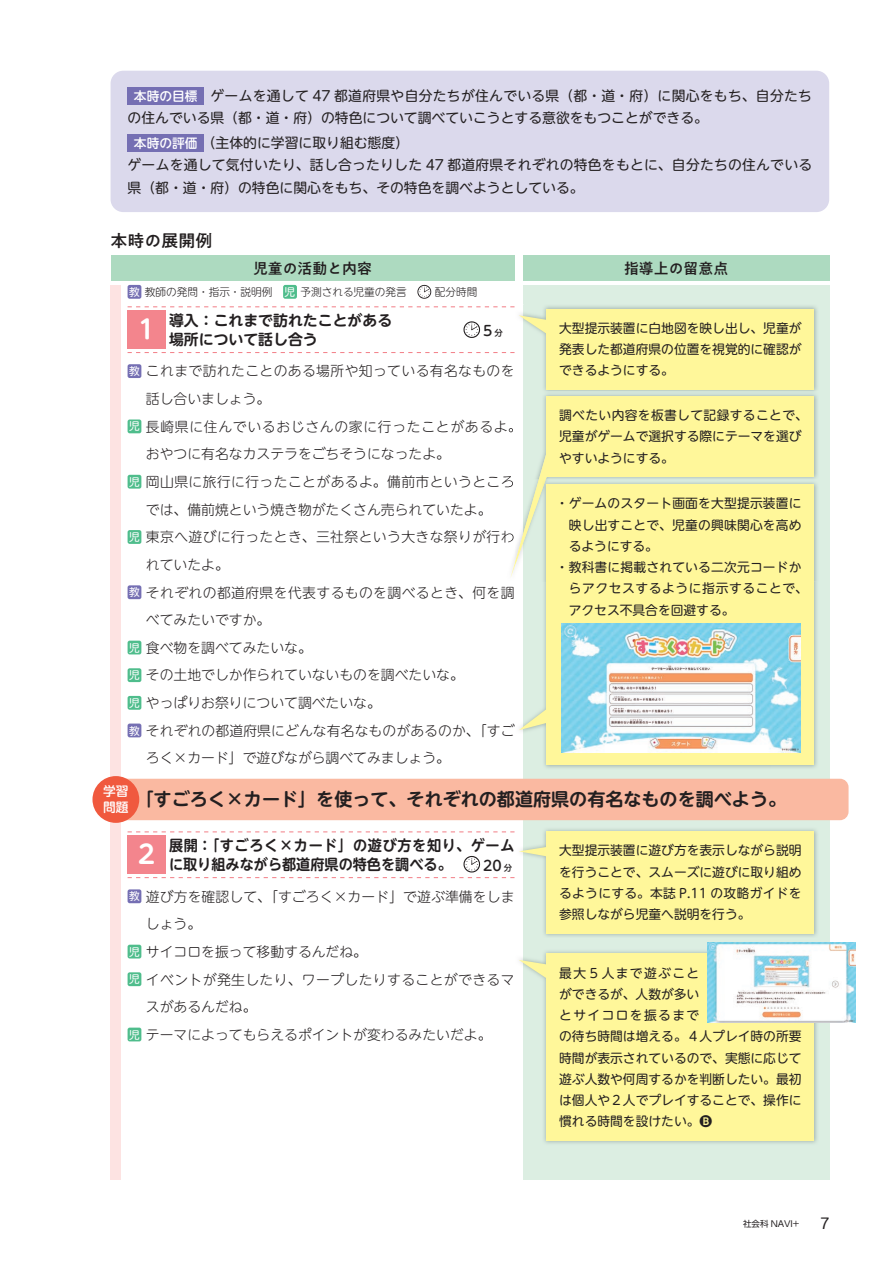
<style>
.page{position:relative;width:893px;height:1263px;background:#fff}
.page>*{position:absolute;margin:0;border:0;box-sizing:border-box;transform-origin:0 0}
.t1{font:700 25.5px "UD Shin M Go Pr 6 N De";color:#fff}
.t2{font:700 18px "UD Shin M Go Pr 6 N De";color:#231f20}
.t3{font:500 16.95px "PA1 Gothic Std N";color:#231f20}
.t4{font:700 14.85px/19.2px "UD Shin M Go Pr 6 N De";color:#231f20;scale:.95 1}
.t5{font:700 14.85px/19.2px "UD Shin M Go Pr 6 N De";color:#231f20}
.t6{font:500 14.85px "PA1 Gothic Std N";color:#231f20}
.t7{font:500 14.1px "UD Shin M Go Pr 6 N";color:#231f20}
.t8{font:300 13.8px "UD Shin M Go Pr 6 N";letter-spacing:.005em;color:#231f20}
.t9{font:13.8px/21.8px "UD Shin M Go Pr 6 N";letter-spacing:.015em;color:#231f20}
.t10{font:300 13.8px "UD Shin M Go Pr 6 N";letter-spacing:.03em;color:#231f20}
.t11{font:300 13.8px "UD Shin M Go Pr 6 N";letter-spacing:.025em;color:#231f20}
.t12{font:300 13.8px "UD Shin M Go Pr 6 N";letter-spacing:.05em;color:#231f20}
.t13{font:13.8px "Ntoday Std Regular KL";color:#231f20}
.t14{font:12.75px/21.3px "UD Shin M Go Pr 6 N";color:#231f20;text-align:justify}
.t15{font:12.75px "UD Shin M Go Pr 6 N";letter-spacing:.045em;color:#231f20}
.t16{font:500 12.75px/15.9px "UD Shin M Go Pr 6 N";color:#fff}
.t17{font:300 10.65px "UD Shin M Go Pr 6 N";color:#231f20}
.t18{font:8.55px "UD Shin Go Pr 6 N";color:#231f20}
.s1{font-weight:500;font-size:12.75px;color:#fff}
.s2{font-weight:400;color:#fff}
.s3{font-size:8.4px}
.s4{font-weight:400;font-size:10.65px;color:#fff}
.s5{font-family:"UD Shin Go Pr 6 N De";font-weight:700}
</style>
<div class="page">
<div style="left:111px;top:285px;width:10px;height:894px;background:#fde3e2"></div>
<div style="left:523px;top:285px;width:306px;height:894px;background:#dceee2"></div>
<div style="left:128px;top:364px;width:13px;height:14px;background:#756fb3;border-radius:2px"></div>
<div style="left:128px;top:419px;width:13px;height:14px;background:#4fbd8c;border-radius:2px"></div>
<div style="left:128px;top:475px;width:13px;height:14px;background:#4fbd8c;border-radius:2px"></div>
<div style="left:128px;top:530px;width:13px;height:14px;background:#4fbd8c;border-radius:2px"></div>
<div style="left:128px;top:585px;width:13px;height:14px;background:#756fb3;border-radius:2px"></div>
<div style="left:128px;top:641px;width:13px;height:13px;background:#4fbd8c;border-radius:2px"></div>
<div style="left:128px;top:668px;width:13px;height:14px;background:#4fbd8c;border-radius:2px"></div>
<div style="left:128px;top:696px;width:13px;height:14px;background:#4fbd8c;border-radius:2px"></div>
<div style="left:128px;top:723px;width:13px;height:14px;background:#756fb3;border-radius:2px"></div>
<div style="left:128px;top:889px;width:13px;height:14px;background:#756fb3;border-radius:2px"></div>
<div style="left:128px;top:945px;width:13px;height:13px;background:#4fbd8c;border-radius:2px"></div>
<div style="left:128px;top:972px;width:13px;height:14px;background:#4fbd8c;border-radius:2px"></div>
<div style="left:128px;top:1027px;width:13px;height:14px;background:#4fbd8c;border-radius:2px"></div>
<img style="left:523px;top:306px;width:294px;height:276px">
<svg style="left:519px;top:315px;width:27px;height:28px"></svg>
<div style="left:546px;top:309px;width:268px;height:81px;background:#fff79a"></div>
<img style="left:506px;top:428px;width:7px;height:5px">
<img style="left:523px;top:391px;width:294px;height:3px">
<svg style="left:506px;top:434px;width:46px;height:145px"></svg>
<div style="left:546px;top:396px;width:268px;height:81px;background:#fff79a"></div>
<img style="left:519px;top:582px;width:250px;height:186px">
<img style="left:769px;top:479px;width:48px;height:289px">
<img style="left:515px;top:565px;width:8px;height:14px">
<img style="left:515px;top:479px;width:31px;height:86px">
<svg style="left:519px;top:698px;width:27px;height:32px"></svg>
<div style="left:546px;top:484px;width:268px;height:281px;background:#fff79a"></div>
<div style="left:111px;top:71px;width:718px;height:141px;background:#dbd9ec;border-radius:13px"></div>
<div style="left:128px;top:88px;width:76px;height:17px;background:#756fb3"></div>
<div style="left:128px;top:134px;width:76px;height:17px;background:#756fb3"></div>
<div style="left:523px;top:255px;width:306px;height:26px;background:#addac0"></div>
<div style="left:111px;top:255px;width:403px;height:26px;background:#addac0"></div>
<div style="left:128px;top:310px;width:38px;height:39px;background:#f3858d"></div>
<div style="left:128px;top:836px;width:38px;height:38px;background:#f3858d"></div>
<div style="left:111px;top:779px;width:737px;height:41px;background:#fab9a1;border-radius:9px"></div>
<svg style="left:463px;top:321px;width:17px;height:17px"></svg>
<div style="left:128px;top:285px;width:13px;height:14px;background:#756fb3;border-radius:2px"></div>
<div style="left:283px;top:285px;width:14px;height:14px;background:#4fbd8c;border-radius:2px"></div>
<svg style="left:417px;top:285px;width:14px;height:14px"></svg>
<svg style="left:128px;top:352px;width:386px;height:1px"></svg>
<svg style="left:128px;top:306px;width:386px;height:1px"></svg>
<svg style="left:128px;top:831px;width:386px;height:1px"></svg>
<div style="left:92px;top:776px;width:47px;height:47px;background:#f0593e;border-radius:50%"></div>
<img style="left:562px;top:623px;width:238px;height:130px">
<img style="left:520px;top:949px;width:299px;height:195px">
<svg style="left:519px;top:960px;width:27px;height:28px"></svg>
<div style="left:546px;top:953px;width:268px;height:187px;background:#fff79a"></div>
<img style="left:708px;top:942px;width:147px;height:80px">
<img style="left:543px;top:829px;width:274px;height:108px">
<svg style="left:128px;top:845px;width:418px;height:33px"></svg>
<div style="left:546px;top:831px;width:268px;height:102px;background:#fff79a"></div>
<p class="t9" style="left:128px;top:85px;width:686px;text-indent:6px"><span class="s1">本時の目標</span> ゲームを通して 47 都道府県や自分たちが住んでいる県（都・道・府）に関心をもち、自分たちの住んでいる県（都・道・府）の特色について調べていこうとする意欲をもつことができる。</p>
<p class="t9" style="left:128px;top:131px;width:686px;text-indent:6px"><span class="s1">本時の評価</span> （主体的に学習に取り組む態度）<br>ゲームを通して気付いたり、話し合ったりした 47 都道府県それぞれの特色をもとに、自分たちの住んでいる</p>
<p class="t9" style="left:128px;top:176px;width:458px">県（都・道・府）の特色に関心をもち、その特色を調べようとしている。</p>
<h3 class="t3" style="left:111px;top:230px;width:104px">本時の展開例</h3>
<p class="t6" style="left:253px;top:259px;width:121px">児童の活動と内容</p>
<p class="t6" style="left:624px;top:259px;width:106px">指導上の留意点</p>
<p class="t17" style="left:129px;top:283px;width:290px"><span class="s2">教</span> 教師の発問・指示・説明例　<span class="s2">児</span> 予測される児童の発言　</p>
<p class="t17" style="left:435px;top:283px;width:44px">配分時間</p>
<h1 class="t1" style="left:134px;top:308px;width:27px">１</h1>
<p class="t5" style="left:169px;top:310px;width:225px">導入：これまで訪れたことがある場所について話し合う</p>
<p class="t7" style="left:483px;top:319px;width:21px">5<span class="s3">分</span></p>
<p class="t11" style="left:129px;top:360px;width:387px"><span class="s4">教</span> これまで訪れたことのある場所や知っている有名なものを</p>
<p class="t8" style="left:146px;top:388px;width:126px">話し合いましょう。</p>
<p class="t12" style="left:129px;top:415px;width:394px"><span class="s4">児</span> 長崎県に住んでいるおじさんの家に行ったことがあるよ。</p>
<p class="t8" style="left:146px;top:443px;width:306px">おやつに有名なカステラをごちそうになったよ。</p>
<p class="t10" style="left:129px;top:470px;width:387px"><span class="s4">児</span> 岡山県に旅行に行ったことがあるよ。備前市というところ</p>
<p class="t8" style="left:146px;top:498px;width:347px">では、備前焼という焼き物がたくさん売られていたよ。</p>
<p class="t10" style="left:129px;top:526px;width:387px"><span class="s4">児</span> 東京へ遊びに行ったとき、三社祭という大きな祭りが行わ</p>
<p class="t8" style="left:146px;top:553px;width:84px">れていたよ。</p>
<p class="t10" style="left:129px;top:581px;width:387px"><span class="s4">教</span> それぞれの都道府県を代表するものを調べるとき、何を調</p>
<p class="t8" style="left:146px;top:609px;width:126px">べてみたいですか。</p>
<p class="t8" style="left:129px;top:636px;width:184px"><span class="s4">児</span> 食べ物を調べてみたいな。</p>
<p class="t8" style="left:129px;top:664px;width:336px"><span class="s4">児</span> その土地でしか作られていないものを調べたいな。</p>
<p class="t8" style="left:129px;top:692px;width:253px"><span class="s4">児</span> やっぱりお祭りについて調べたいな。</p>
<p class="t8" style="left:129px;top:719px;width:387px"><span class="s4">教</span> それぞれの都道府県にどんな有名なものがあるのか、「すご</p>
<p class="t8" style="left:146px;top:747px;width:306px">ろく×カード」で遊びながら調べてみましょう。</p>
<p class="t14" style="left:559px;top:317px;width:244px">大型提示装置に白地図を映し出し、児童が発表した都道府県の位置を視覚的に確認ができるようにする。</p>
<p class="t14" style="left:559px;top:404px;width:250px;text-align:left">調べたい内容を板書して記録することで、児童がゲームで選択する際にテーマを選びやすいようにする。</p>
<p class="t14" style="left:556px;top:492px;width:247px">・ ゲームのスタート画面を大型提示装置に</p>
<p class="t14" style="left:569px;top:513px;width:234px">映し出すことで、児童の興味関心を高め</p>
<p class="t14" style="left:569px;top:534px;width:91px">るようにする。</p>
<p class="t14" style="left:556px;top:556px;width:247px">・ 教科書に掲載されている二次元コードか</p>
<p class="t15" style="left:569px;top:578px;width:241px">らアクセスするように指示することで、</p>
<p class="t14" style="left:569px;top:598px;width:167px">アクセス不具合を回避する。</p>
<p class="t16" style="left:103px;top:783px;width:27px">学習問題</p>
<h2 class="t2" style="left:136px;top:784px;width:652px">「すごろく×カード」を使って、それぞれの都道府県の有名なものを調べよう。</h2>
<h1 class="t1" style="left:134px;top:833px;width:27px">２</h1>
<p class="t4" style="left:169px;top:835px;width:365px">展開：「すごろく×カード」の遊び方を知り、ゲームに取り組みながら都道府県の特色を調べる。</p>
<p class="t7" style="left:483px;top:854px;width:31px">20 <span class="s3">分</span></p>
<p class="t8" style="left:129px;top:885px;width:387px"><span class="s4">教</span> 遊び方を確認して、「すごろく×カード」で遊ぶ準備をしま</p>
<p class="t8" style="left:146px;top:913px;width:57px">しょう。</p>
<p class="t8" style="left:129px;top:940px;width:240px"><span class="s4">児</span> サイコロを振って移動するんだね。</p>
<p class="t10" style="left:129px;top:968px;width:387px"><span class="s4">児</span> イベントが発生したり、ワープしたりすることができるマ</p>
<p class="t8" style="left:146px;top:996px;width:112px">スがあるんだね。</p>
<p class="t8" style="left:129px;top:1023px;width:364px"><span class="s4">児</span> テーマによってもらえるポイントが変わるみたいだよ。</p>
<p class="t14" style="left:559px;top:839px;width:244px">大型提示装置に遊び方を表示しながら説明を行うことで、スムーズに遊びに取り組めるようにする。本誌 P.11 の攻略ガイドを参照しながら児童へ説明を行う。</p>
<p class="t14" style="left:559px;top:961px;width:244px;text-align:left">最大５人まで遊ぶこと<br>ができるが、人数が多い<br>とサイコロを振るまで<br>の待ち時間は増える。４人プレイ時の所要時間が表示されているので、実態に応じて遊ぶ人数や何周するかを判断したい。最初は個人や２人でプレイすることで、操作に慣れる時間を設けたい。<span class="s5">B</span></p>
<p class="t18" style="left:743px;top:1217px;width:58px">社会科 NAVI+</p>
<p class="t13" style="left:820px;top:1214px;width:10px">7</p>
</div>
